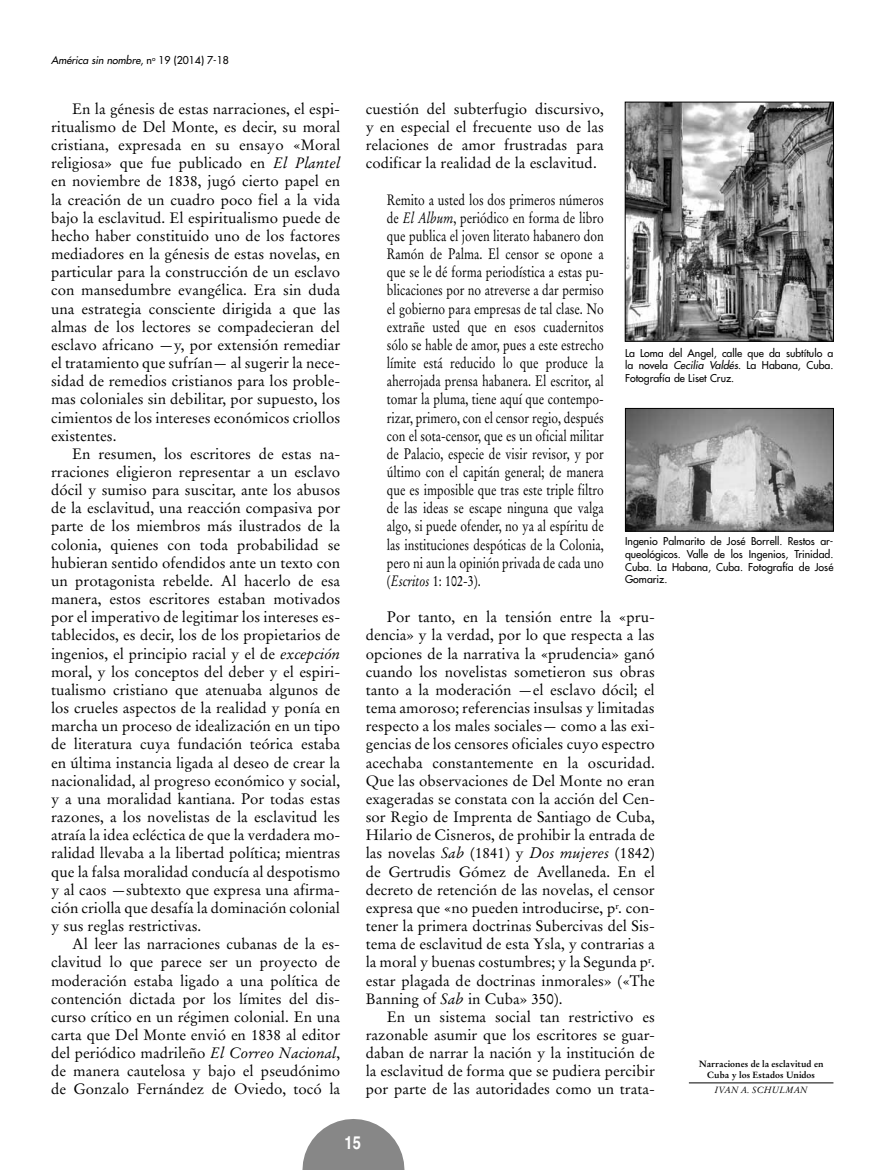
<style>
.page{position:relative;width:893px;height:1170px;background:#fff}
.page>*{position:absolute;margin:0;border:0;box-sizing:border-box;transform-origin:0 0}
.t1{font:700 condensed 18px "Helvetica";color:#fff}
.t2{font:15px/18.1px "Stempel Garamond";color:#000;text-align:justify}
.t3{font:15px/18.1px "Stempel Garamond";color:#000;text-align:justify;scale:.8 1}
.t4{font:10.5px/12.8px "Futura";color:#000;text-align:justify}
.t5{font:italic 10.5px "Futura";color:#000}
.t6{font:700 9px/10.9px "Stempel Garamond";color:#000;text-align:center}
.t7{font:italic 9px "Stempel Garamond";color:#000}
.s1{font-style:normal}
.s2{font-family:"Times"}
.s3{font-style:italic}
</style>
<div class="page">
<svg style="left:302px;top:1119px;width:102px;height:50px"></svg>
<hr style="left:689px;top:1082px;width:144px;height:1px;background:#000">
<img style="left:627px;top:104px;width:205px;height:235px">
<div style="left:625px;top:102px;width:209px;height:239px;border:1px solid #000"></div>
<img style="left:627px;top:410px;width:205px;height:119px">
<div style="left:625px;top:408px;width:209px;height:123px;border:1px solid #000"></div>
<p class="t5" style="left:51px;top:53px;width:179px">América sin nombre<span class="s1">, n</span><sup>o</sup> <span class="s1">19 (2014) 7-18</span></p>
<p class="t2" style="left:51px;top:100px;width:291px;text-indent:21px">En la génesis de estas narraciones, el espi&shy;ritualismo de Del Monte, es decir, su moral cristiana, expresada en su ensayo «Moral religiosa<span class="s2">»</span> que fue publicado en <span class="s3">El Plantel </span>en noviembre de 1838, jugó cierto papel en la creación de un cuadro poco fiel a la vida bajo la esclavitud. El espiritualismo puede de hecho haber constituido uno de los factores mediadores en la génesis de estas novelas, en particular para la construcción de un esclavo con mansedumbre evangélica. Era sin duda una estrategia consciente dirigida a que las almas de los lectores se compadecieran del esclavo africano —y, por extensión remediar el tratamiento que sufrían— al sugerir la nece&shy;sidad de remedios cristianos para los proble&shy;mas coloniales sin debilitar, por supuesto, los cimientos de los intereses económicos criollos existentes.</p>
<p class="t2" style="left:51px;top:444px;width:291px;text-indent:21px">En resumen, los escritores de estas na&shy;rraciones eligieron representar a un esclavo dócil y sumiso para suscitar, ante los abusos de la esclavitud, una reacción compasiva por parte de los miembros más ilustrados de la colonia, quienes con toda probabilidad se hubieran sentido ofendidos ante un texto con un protagonista rebelde. Al hacerlo de esa manera, estos escritores estaban motivados por el imperativo de legitimar los intereses es&shy;tablecidos, es decir, los de los propietarios de ingenios, el principio racial y el de <span class="s3">excepción </span>moral, y los conceptos del deber y el espiri&shy;tualismo cristiano que atenuaba algunos de los crueles aspectos de la realidad y ponía en marcha un proceso de idealización en un tipo de literatura cuya fundación teórica estaba en última instancia ligada al deseo de crear la nacionalidad, al progreso económico y social, y a una moralidad kantiana. Por todas estas razones, a los novelistas de la esclavitud les atraía la idea ecléctica de que la verdadera mo&shy;ralidad llevaba a la libertad política; mientras que la falsa moralidad conducía al despotismo y al caos —subtexto que expresa una afirma&shy;ción criolla que desafía la dominación colonial y sus reglas restrictivas.</p>
<p class="t2" style="left:51px;top:934px;width:291px;text-indent:21px">Al leer las narraciones cubanas de la es&shy;clavitud lo que parece ser un proyecto de moderación estaba ligado a una política de contención dictada por los límites del dis&shy;curso crítico en un régimen colonial. En una carta que Del Monte envió en 1838 al editor del periódico madrileño <span class="s3">El Correo Nacional</span>, de manera cautelosa y bajo el pseudónimo de Gonzalo Fernández de Oviedo, tocó la</p>
<p class="t2" style="left:366px;top:100px;width:240px">cuestión del subterfugio discursivo, y en especial el frecuente uso de las relaciones de amor frustradas para codificar la realidad de la esclavitud.</p>
<p class="t3" style="left:387px;top:190px;width:273px">Remito a usted los dos primeros números de <span class="s3">El Album</span>, periódico en forma de libro que publica el joven literato habanero don Ramón de Palma. El censor se opone a que se le dé forma periodística a estas pu&shy;blicaciones por no atreverse a dar permiso el gobierno para empresas de tal clase. No extrañe usted que en esos cuadernitos sólo se hable de amor, pues a este estrecho límite está reducido lo que produce la aherrojada prensa habanera. El escritor, al tomar la pluma, tiene aquí que contempo&shy;rizar, primero, con el censor regio, después con el sota-censor, que es un oficial militar de Palacio, especie de visir revisor, y por último con el capitán general; de manera que es imposible que tras este triple filtro de las ideas se escape ninguna que valga algo, si puede ofender, no ya al espíritu de las instituciones despóticas de la Colonia, pero ni aun la opinión privada de cada uno (<span class="s3">Escritos</span> 1: 102-3).</p>
<p class="t2" style="left:366px;top:608px;width:291px;text-indent:21px">Por tanto, en la tensión entre la «pru&shy;dencia<span class="s2">»</span> y la verdad, por lo que respecta a las opciones de la narrativa la «prudencia<span class="s2">»</span> ganó cuando los novelistas sometieron sus obras tanto a la moderación —el esclavo dócil; el tema amoroso; referencias insulsas y limitadas respecto a los males sociales— como a las exi&shy;gencias de los censores oficiales cuyo espectro acechaba constantemente en la oscuridad.<br>Que las observaciones de Del Monte no eran exageradas se constata con la acción del Cen&shy;sor Regio de Imprenta de Santiago de Cuba, Hilario de Cisneros, de prohibir la entrada de las novelas <span class="s3">Sab</span> (1841) y <span class="s3">Dos mujeres</span> (1842) de Gertrudis Gómez de Avellaneda. En el decreto de retención de las novelas, el censor expresa que «no pueden introducirse, p<sup>r</sup>. con&shy;tener la primera doctrinas Subercivas del Sis&shy;tema de esclavitud de esta Ysla, y contrarias a la moral y buenas costumbres; y la Segunda p<sup>r</sup>. estar plagada de doctrinas inmorales<span class="s2">»</span> («The Banning of <span class="s3">Sab</span> in Cuba<span class="s2">»</span> 350).</p>
<p class="t2" style="left:366px;top:1007px;width:291px;text-indent:21px">En un sistema social tan restrictivo es razonable asumir que los escritores se guar&shy;daban de narrar la nación y la institución de la esclavitud de forma que se pudiera percibir por parte de las autoridades como un trata-</p>
<p class="t4" style="left:625px;top:346px;width:210px">La Loma del Angel, calle que da subtítulo a la novela <span class="s3">Cecilia Valdés</span>. La Habana, Cuba.<br>Fotografía de Liset Cruz.</p>
<p class="t4" style="left:625px;top:535px;width:210px">Ingenio Palmarito de José Borrell. Restos ar&shy;queológicos. Valle de los Ingenios, Trinidad.<br>Cuba. La Habana, Cuba. Fotografía de José Gomariz.</p>
<p class="t6" style="left:699px;top:1058px;width:126px">Narraciones de la esclavitud en<br>Cuba y los Estados Unidos</p>
<p class="t7" style="left:715px;top:1084px;width:95px">Ivan A. Schulman</p>
<p class="t1" style="left:344px;top:1131px;width:18px">15</p>
</div>
